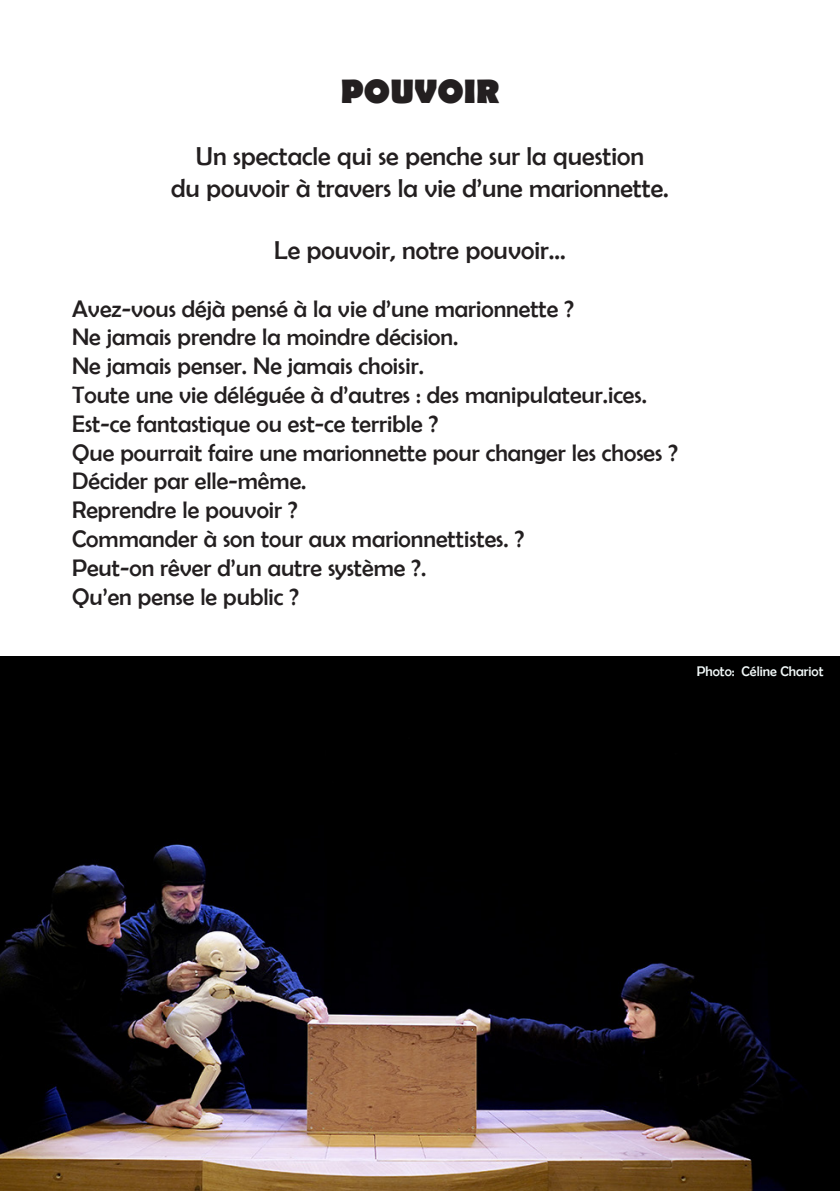
<style>
.page{position:relative;width:840px;height:1191px;background:#fff}
.page>*{position:absolute;margin:0;border:0;box-sizing:border-box;transform-origin:0 0}
.t1{font:700 34px "Berlin Sans FB";color:#231f20}
.t2{font:26px/31.2px "Berlin Sans FB";color:#231f20;text-align:center}
.t3{font:24px/28.8px "Berlin Sans FB";color:#231f20}
.t4{font:14px "Berlin Sans FB";color:#f3fafa}
</style>
<div class="page">
<img style="left:0;top:656px;width:839px;height:535px">
<h1 class="t1" style="left:340px;top:72px;width:160px">POUVOIR</h1>
<p class="t2" style="left:171px;top:141px;width:499px">Un spectacle qui se penche sur la question<br>du pouvoir à travers la vie d’une marionnette.</p>
<p class="t2" style="left:274px;top:234px;width:293px">Le pouvoir, notre pouvoir...</p>
<p class="t3" style="left:72px;top:294px;width:607px">Avez-vous déjà pensé à la vie d’une marionnette ?<br>Ne jamais prendre la moindre décision.<br>Ne jamais penser. Ne jamais choisir.<br>Toute une vie déléguée à d’autres : des manipulateur.ices.<br>Est-ce fantastique ou est-ce terrible ?<br>Que pourrait faire une marionnette pour changer les choses ?<br>Décider par elle-même.<br>Reprendre le pouvoir ?<br>Commander à son tour aux marionnettistes. ?<br>Peut-on rêver d’un autre système ?.<br>Qu’en pense le public ?</p>
<p class="t4" style="left:696px;top:663px;width:128px">Photo: Céline Chariot</p>
</div>
